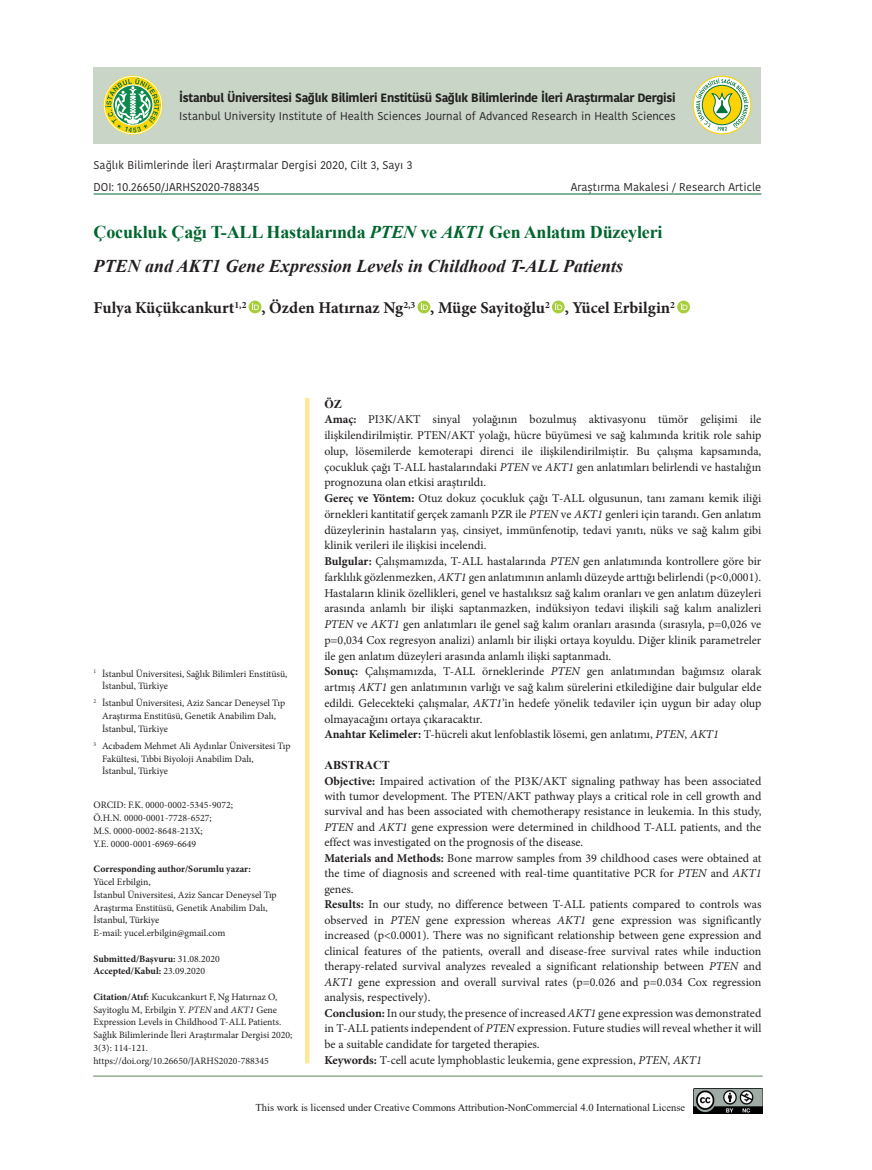
<style>
.page{position:relative;width:872px;height:1170px;background:#fff}
.page>*{position:absolute;margin:0;border:0;box-sizing:border-box;transform-origin:0 0}
.t1{font:italic 700 18px/33.8px "Times New Roman";color:#231f20}
.t2{font:700 16.5px "Minion Pro";color:#231f20}
.t3{font:12px/15.8px "Minion Pro";color:#231f20}
.t4{font:700 12px "Kohinoor Bangla";letter-spacing:-.025em;color:#231f20}
.t5{font:700 12px "Times New Roman";color:#231f20}
.t6{font:11.25px "Kohinoor Bangla";color:#231f20}
.t7{font:10.5px "Times New Roman";color:#231f20}
.t8{font:9.75px/12.8px "Minion Pro";color:#231f20}
.t9{font:700 9.75px/12.8px "Minion Pro";color:#231f20}
.s1{font-style:normal;color:#00652e}
.s2{color:#00652e}
.s3{font-weight:400}
.s4{font-weight:700}
.s5{font-style:italic}
</style>
<div class="page">
<div style="left:249px;top:300px;width:12px;height:13px;background:#a6ce39;border-radius:50%"></div>
<svg style="left:252px;top:303px;width:7px;height:7px"></svg>
<svg style="left:417px;top:300px;width:13px;height:13px"></svg>
<svg style="left:421px;top:303px;width:7px;height:7px"></svg>
<svg style="left:552px;top:300px;width:12px;height:13px"></svg>
<svg style="left:555px;top:303px;width:7px;height:7px"></svg>
<svg style="left:677px;top:300px;width:13px;height:13px"></svg>
<svg style="left:680px;top:303px;width:7px;height:7px"></svg>
<hr style="left:305px;top:398px;width:4px;height:665px;background:#ffe79a">
<hr style="left:94px;top:194px;width:667px;height:1px;background:#00652e">
<div style="left:94px;top:67px;width:667px;height:76px;background:#c8d5c7"></div>
<div style="left:104px;top:76px;width:58px;height:58px;border:1px solid #fff;border-radius:50%"></div>
<svg style="left:105px;top:78px;width:55px;height:55px"></svg>
<div style="left:692px;top:76px;width:59px;height:58px;border:1px solid #bfbfbf;border-radius:50%"></div>
<svg style="left:696px;top:78px;width:53px;height:53px"></svg>
<img style="left:693px;top:1088px;width:70px;height:25px">
<hr style="left:93px;top:1075px;width:670px;height:1px;background:#5d875a">
<p class="t4" style="left:179px;top:88px;width:498px">İstanbul Üniversitesi Sağlık Bilimleri Enstitüsü Sağlık Bilimlerinde İleri Araştırmalar Dergisi</p>
<p class="t6" style="left:179px;top:108px;width:498px">Istanbul University Institute of Health Sciences Journal of Advanced Research in Health Sciences</p>
<p class="t6" style="left:94px;top:157px;width:320px">Sağlık Bilimlerinde İleri Araştırmalar Dergisi 2020, Cilt 3, Sayı 3</p>
<p class="t6" style="left:94px;top:178px;width:167px">DOI: 10.26650/JARHS2020-788345</p>
<p class="t6" style="left:571px;top:178px;width:192px">Araştırma Makalesi / Research Article</p>
<h1 class="t1" style="left:94px;top:215px;width:570px"><span class="s1">Çocukluk Çağı T-ALL Hastalarında</span> <span class="s2">PTEN</span> <span class="s1">ve</span> <span class="s2">AKT1</span> <span class="s1">Gen Anlatım Düzeyleri<br></span>PTEN and AKT1 Gene Expression Levels in Childhood T-ALL Patients</h1>
<h2 class="t2" style="left:94px;top:296px;width:583px">Fulya Küçükcankurt<sup>1,2</sup> , Özden Hatırnaz Ng<sup>2,3</sup> , Müge Sayitoğlu<sup>2</sup> , Yücel Erbilgin<sup>2</sup></h2>
<p class="t8" style="left:102px;top:667px;width:187px;text-indent:-9px"><sup>1</sup> İstanbul Üniversitesi, Sağlık Bilimleri Enstitüsü,<br>İstanbul, Türkiye</p>
<p class="t8" style="left:102px;top:697px;width:184px;text-indent:-9px"><sup>2</sup> İstanbul Üniversitesi, Aziz Sancar Deneysel Tıp<br>Araştırma Enstitüsü, Genetik Anabilim Dalı,<br>İstanbul, Türkiye</p>
<p class="t8" style="left:102px;top:739px;width:190px;text-indent:-9px"><sup>3</sup> Acıbadem Mehmet Ali Aydınlar Üniversitesi Tıp<br>Fakültesi, Tıbbi Biyoloji Anabilim Dalı,<br>İstanbul, Türkiye</p>
<p class="t8" style="left:94px;top:799px;width:141px">ORCID: F.K. 0000-0002-5345-9072;<br>Ö.H.N. 0000-0001-7728-6527;<br>M.S. 0000-0002-8648-213X;<br>Y.E. 0000-0001-6969-6649</p>
<p class="t9" style="left:94px;top:862px;width:159px">Corresponding author/Sorumlu yazar:</p>
<p class="t8" style="left:94px;top:875px;width:184px">Yücel Erbilgin,<br>İstanbul Üniversitesi, Aziz Sancar Deneysel Tıp Araştırma Enstitüsü, Genetik Anabilim Dalı, İstanbul, Türkiye<br>E-mail: yucel.erbilgin@gmail.com</p>
<p class="t9" style="left:94px;top:951px;width:128px">Submitted/Başvuru: <span class="s3">31.08.2020<br></span>Accepted/Kabul: <span class="s3">23.09.2020</span></p>
<p class="t8" style="left:94px;top:990px;width:200px"><span class="s4">Citation/Atıf:</span> Kucukcankurt F, Ng Hatırnaz O, Sayitoglu M, Erbilgin Y. <span class="s5">PTEN</span> and <span class="s5">AKT1</span> Gene Expression Levels in Childhood T-ALL Patients.<br>Sağlık Bilimlerinde İleri Araştırmalar Dergisi 2020; 3(3): 114-121. https://doi.org/10.26650/JARHS2020-788345</p>
<p class="t5" style="left:324px;top:395px;width:19px">ÖZ</p>
<p class="t3" style="left:324px;top:411px;width:438px"><span class="s4">Amaç:</span> PI3K/AKT sinyal yolağının bozulmuş aktivasyonu tümör gelişimi ile ilişkilendirilmiştir. PTEN/AKT yolağı, hücre büyümesi ve sağ kalımında kritik role sahip olup, lösemilerde kemoterapi direnci ile ilişkilendirilmiştir. Bu çalışma kapsamında, çocukluk çağı T-ALL hastalarındaki <span class="s5">PTEN</span> ve <span class="s5">AKT1</span> gen anlatımları belirlendi ve hastalığın prognozuna olan etkisi araştırıldı.<br><span class="s4">Gereç ve Yöntem:</span> Otuz dokuz çocukluk çağı T-ALL olgusunun, tanı zamanı kemik iliği örnekleri kantitatif gerçek zamanlı PZR ile <span class="s5">PTEN</span> ve <span class="s5">AKT1</span> genleri için tarandı. Gen anlatım düzeylerinin hastaların yaş, cinsiyet, immünfenotip, tedavi yanıtı, nüks ve sağ kalım gibi klinik verileri ile ilişkisi incelendi.<br><span class="s4">Bulgular:</span> Çalışmamızda, T-ALL hastalarında <span class="s5">PTEN</span> gen anlatımında kontrollere göre bir farklılık gözlenmezken, <span class="s5">AKT1</span> gen anlatımının anlamlı düzeyde arttığı belirlendi (p&lt;0,0001).<br>Hastaların klinik özellikleri, genel ve hastalıksız sağ kalım oranları ve gen anlatım düzeyleri arasında anlamlı bir ilişki saptanmazken, indüksiyon tedavi ilişkili sağ kalım analizleri <span class="s5">PTEN</span> ve <span class="s5">AKT1</span> gen anlatımları ile genel sağ kalım oranları arasında (sırasıyla, p=0,026 ve p=0,034 Cox regresyon analizi) anlamlı bir ilişki ortaya koyuldu. Diğer klinik parametreler ile gen anlatım düzeyleri arasında anlamlı ilişki saptanmadı.<br><span class="s4">Sonuç:</span> Çalışmamızda, T-ALL örneklerinde <span class="s5">PTEN</span> gen anlatımından bağımsız olarak artmış <span class="s5">AKT1</span> gen anlatımının varlığı ve sağ kalım sürelerini etkilediğine dair bulgular elde edildi. Gelecekteki çalışmalar, <span class="s5">AKT1</span>’in hedefe yönelik tedaviler için uygun bir aday olup olmayacağını ortaya çıkaracaktır.<br><span class="s4">Anahtar Kelimeler:</span> T-hücreli akut lenfoblastik lösemi, gen anlatımı, <span class="s5">PTEN</span>, <span class="s5">AKT1</span></p>
<p class="t5" style="left:324px;top:756px;width:67px">ABSTRACT</p>
<p class="t3" style="left:324px;top:773px;width:438px"><span class="s4">Objective:</span> Impaired activation of the PI3K/AKT signaling pathway has been associated with tumor development. The PTEN/AKT pathway plays a critical role in cell growth and survival and has been associated with chemotherapy resistance in leukemia. In this study, <span class="s5">PTEN</span> and <span class="s5">AKT1</span> gene expression were determined in childhood T-ALL patients, and the effect was investigated on the prognosis of the disease.<br><span class="s4">Materials and Methods:</span> Bone marrow samples from 39 childhood cases were obtained at the time of diagnosis and screened with real-time quantitative PCR for <span class="s5">PTEN</span> and <span class="s5">AKT1 </span>genes.<br><span class="s4">Results:</span> In our study, no difference between T-ALL patients compared to controls was observed in <span class="s5">PTEN</span> gene expression whereas <span class="s5">AKT1</span> gene expression was significantly increased (p&lt;0.0001). There was no significant relationship between gene expression and clinical features of the patients, overall and disease-free survival rates while induction therapy-related survival analyzes revealed a significant relationship between <span class="s5">PTEN</span> and <span class="s5">AKT1</span> gene expression and overall survival rates (p=0.026 and p=0.034 Cox regression analysis, respectively).<br><span class="s4">Conclusion:</span> In our study, the presence of increased <span class="s5">AKT1</span> gene expression was demonstrated in T-ALL patients independent of <span class="s5">PTEN</span> expression. Future studies will reveal whether it will be a suitable candidate for targeted therapies.<br><span class="s4">Keywords:</span> T-cell acute lymphoblastic leukemia, gene expression, <span class="s5">PTEN</span>, <span class="s5">AKT1</span></p>
<p class="t7" style="left:255px;top:1100px;width:431px">This work is licensed under Creative Commons Attribution-NonCommercial 4.0 International License</p>
</div>
